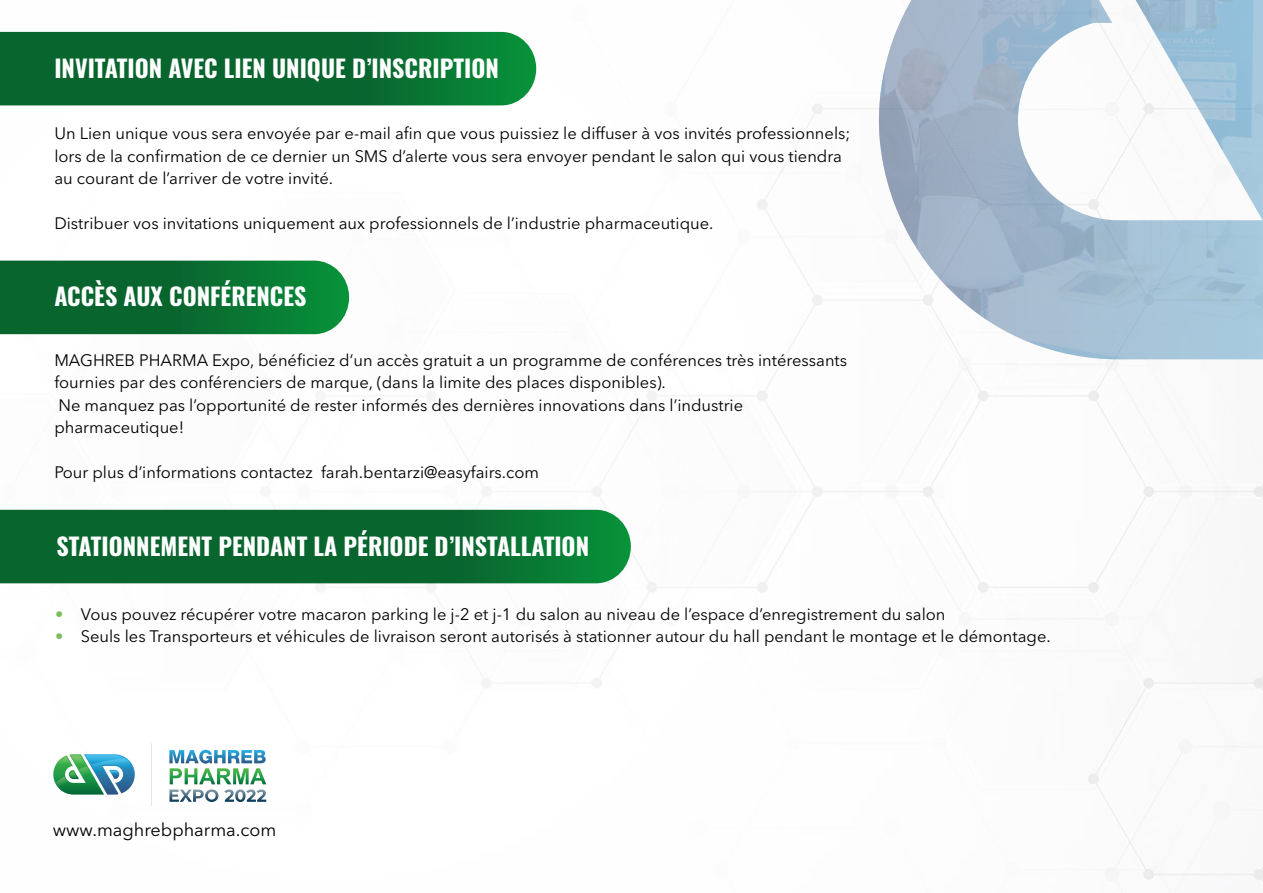
<style>
.page{position:relative;width:1263px;height:893px;background:#fff}
.page>*{position:absolute;margin:0;border:0;box-sizing:border-box;transform-origin:0 0}
.t1{font:700 24px "Oswald";color:#fff}
.t2{font:18px "Avenir Next LT Pro";color:#000}
.t3{font:16.5px/22.5px "Avenir Next LT Pro";color:#000}
.s1{color:#7ebd5d}
</style>
<div class="page">
<img style="left:877px;top:0;width:386px;height:359px">
<hr style="left:151px;top:743px;width:1px;height:63px;background:#e6e6e6">
<svg style="left:53px;top:754px;width:82px;height:41px"></svg>
<svg style="left:169px;top:750px;width:97px;height:52px"></svg>
<svg style="left:0;top:32px;width:536px;height:73px;background:#0c6d32"></svg>
<svg style="left:0;top:261px;width:349px;height:73px;background:#0d7235"></svg>
<svg style="left:0;top:510px;width:631px;height:73px;background:#0b6c32"></svg>
<h1 class="t1" style="left:54px;top:55px;width:446px">INVITATION AVEC LIEN UNIQUE D’INSCRIPTION</h1>
<p class="t3" style="left:54px;top:122px;width:797px">Un Lien unique vous sera envoyée par e-mail afin que vous puissiez le diffuser à vos invités professionnels; lors de la confirmation de ce dernier un SMS d’alerte vous sera envoyer pendant le salon qui vous tiendra au courant de l’arriver de votre invité.</p>
<p class="t3" style="left:54px;top:212px;width:661px">Distribuer vos invitations uniquement aux professionnels de l’industrie pharmaceutique.</p>
<h1 class="t1" style="left:54px;top:284px;width:254px">ACCÈS AUX CONFÉRENCES</h1>
<p class="t3" style="left:54px;top:349px;width:794px">MAGHREB PHARMA Expo, bénéficiez d’un accès gratuit a un programme de conférences très intéressants fournies par des conférenciers de marque, (dans la limite des places disponibles).<br>Ne manquez pas l’opportunité de rester informés des dernières innovations dans l’industrie pharmaceutique!</p>
<p class="t3" style="left:54px;top:461px;width:486px">Pour plus d’informations contactez farah.bentarzi@easyfairs.com</p>
<h1 class="t1" style="left:56px;top:533px;width:534px">STATIONNEMENT PENDANT LA PÉRIODE D’INSTALLATION</h1>
<p class="t3" style="left:55px;top:602px;width:892px"><span class="s1">•</span> Vous pouvez récupérer votre macaron parking le j-2 et j-1 du salon au niveau de l’espace d’enregistrement du salon</p>
<p class="t3" style="left:55px;top:625px;width:997px"><span class="s1">•</span> Seuls les Transporteurs et véhicules de livraison seront autorisés à stationner autour du hall pendant le montage et le démontage.</p>
<p class="t2" style="left:53px;top:819px;width:225px">www.maghrebpharma.com</p>
</div>
